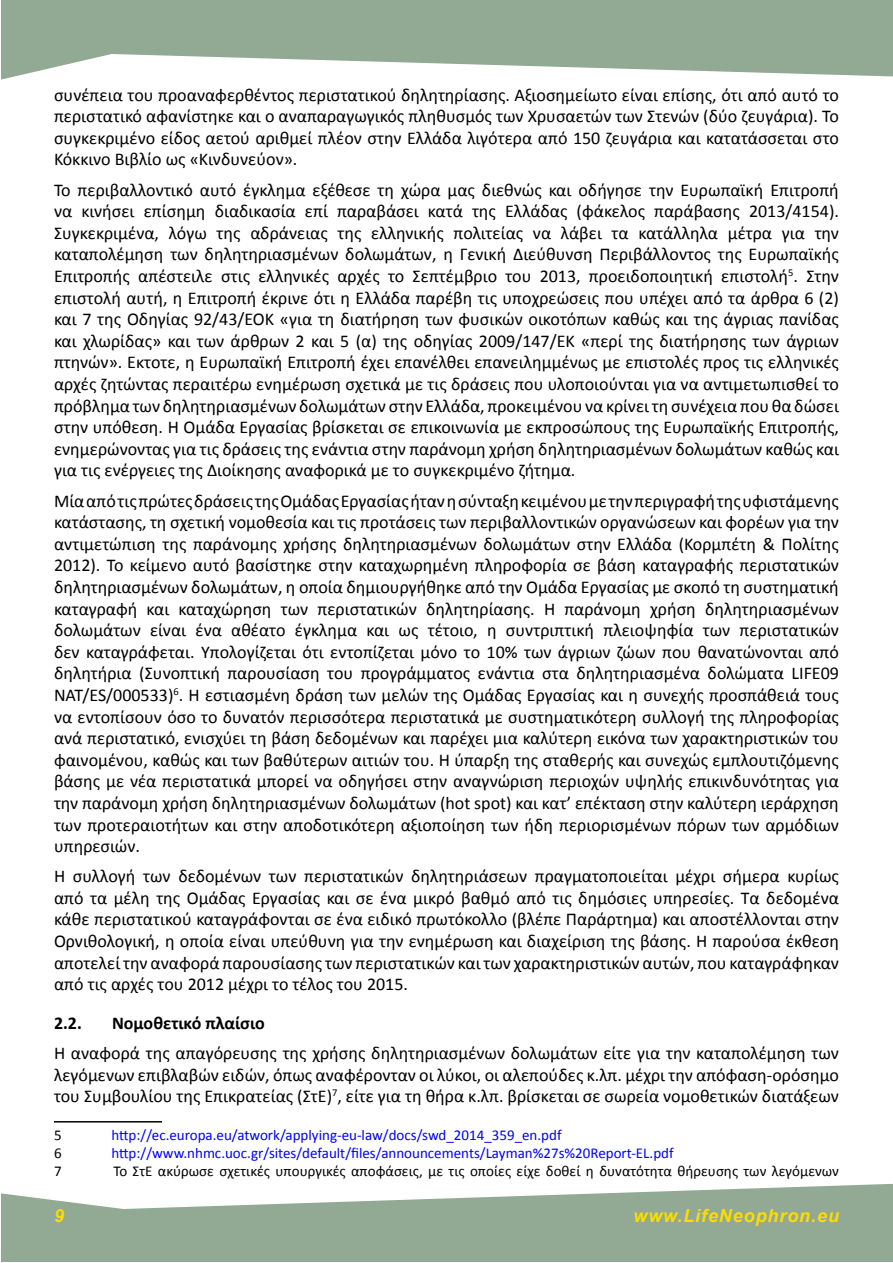
<style>
.page{position:relative;width:893px;height:1263px;background:#fff}
.page>*{position:absolute;margin:0;border:0;box-sizing:border-box;transform-origin:0 0}
.t1{font:18px/21.6px "Calibri";color:#000;text-align:justify}
.t2{font:700 18px "Calibri";color:#000}
.t3{font:italic 700 18px "Arial";letter-spacing:.05em;color:#fddd00}
.t4{font:15px "Calibri";color:#00f}
.t5{font:15px "Calibri";color:#000}
</style>
<div class="page">
<div style="left:1px;top:1px;width:891px;height:1261px;background:#92a993"></div>
<div style="left:1px;top:54px;width:892px;height:1155px;background:#fff"></div>
<hr style="left:54px;top:1121px;width:108px;height:1px;background:#000">
<p class="t1" style="left:54px;top:83px;width:786px">συνέπεια του προαναφερθέντος περιστατικού δηλητηρίασης. Αξιοσημείωτο είναι επίσης, ότι από αυτό το περιστατικό αφανίστηκε και ο αναπαραγωγικός πληθυσμός των Χρυσαετών των Στενών (δύο ζευγάρια). Το συγκεκριμένο είδος αετού αριθμεί πλέον στην Ελλάδα λιγότερα από 150 ζευγάρια και κατατάσσεται στο Κόκκινο Βιβλίο ως «Κινδυνεύον».</p>
<p class="t1" style="left:54px;top:178px;width:786px">Το περιβαλλοντικό αυτό έγκλημα εξέθεσε τη χώρα μας διεθνώς και οδήγησε την Ευρωπαϊκή Επιτροπή να κινήσει επίσημη διαδικασία επί παραβάσει κατά της Ελλάδας (φάκελος παράβασης 2013/4154).<br>Συγκεκριμένα, λόγω της αδράνειας της ελληνικής πολιτείας να λάβει τα κατάλληλα μέτρα για την καταπολέμηση των δηλητηριασμένων δολωμάτων, η Γενική Διεύθυνση Περιβάλλοντος της Ευρωπαϊκής Επιτροπής απέστειλε στις ελληνικές αρχές το Σεπτέμβριο του 2013, προειδοποιητική επιστολή<sup>5</sup>. Στην επιστολή αυτή, η Επιτροπή έκρινε ότι η Ελλάδα παρέβη τις υποχρεώσεις που υπέχει από τα άρθρα 6 (2) και 7 της Οδηγίας 92/43/ΕΟΚ «για τη διατήρηση των φυσικών οικοτόπων καθώς και της άγριας πανίδας και χλωρίδας» και των άρθρων 2 και 5 (α) της οδηγίας 2009/147/ΕΚ «περί της διατήρησης των άγριων πτηνών». Έκτοτε, η Ευρωπαϊκή Επιτροπή έχει επανέλθει επανειλημμένως με επιστολές προς τις ελληνικές αρχές ζητώντας περαιτέρω ενημέρωση σχετικά με τις δράσεις που υλοποιούνται για να αντιμετωπισθεί το πρόβλημα των δηλητηριασμένων δολωμάτων στην Ελλάδα, προκειμένου να κρίνει τη συνέχεια που θα δώσει στην υπόθεση. Η Ομάδα Εργασίας βρίσκεται σε επικοινωνία με εκπροσώπους της Ευρωπαϊκής Επιτροπής, ενημερώνοντας για τις δράσεις της ενάντια στην παράνομη χρήση δηλητηριασμένων δολωμάτων καθώς και για τις ενέργειες της Διοίκησης αναφορικά με το συγκεκριμένο ζήτημα.</p>
<p class="t1" style="left:54px;top:489px;width:786px">Μία από τις πρώτες δράσεις της Ομάδας Εργασίας ήταν η σύνταξη κειμένου με την περιγραφή της υφιστάμενης κατάστασης, τη σχετική νομοθεσία και τις προτάσεις των περιβαλλοντικών οργανώσεων και φορέων για την αντιμετώπιση της παράνομης χρήσης δηλητηριασμένων δολωμάτων στην Ελλάδα (Κορμπέτη &amp; Πολίτης 2012). Το κείμενο αυτό βασίστηκε στην καταχωρημένη πληροφορία σε βάση καταγραφής περιστατικών δηλητηριασμένων δολωμάτων, η οποία δημιουργήθηκε από την Ομάδα Εργασίας με σκοπό τη συστηματική καταγραφή και καταχώρηση των περιστατικών δηλητηρίασης. Η παράνομη χρήση δηλητηριασμένων δολωμάτων είναι ένα αθέατο έγκλημα και ως τέτοιο, η συντριπτική πλειοψηφία των περιστατικών δεν καταγράφεται. Υπολογίζεται ότι εντοπίζεται μόνο το 10% των άγριων ζώων που θανατώνονται από δηλητήρια (Συνοπτική παρουσίαση του προγράμματος ενάντια στα δηλητηριασμένα δολώματα LIFE09<br>NAT/ES/000533)<sup>6</sup>. Η εστιασμένη δράση των μελών της Ομάδας Εργασίας και η συνεχής προσπάθειά τους να εντοπίσουν όσο το δυνατόν περισσότερα περιστατικά με συστηματικότερη συλλογή της πληροφορίας ανά περιστατικό, ενισχύει τη βάση δεδομένων και παρέχει μια καλύτερη εικόνα των χαρακτηριστικών του φαινομένου, καθώς και των βαθύτερων αιτιών του. Η ύπαρξη της σταθερής και συνεχώς εμπλουτιζόμενης βάσης με νέα περιστατικά μπορεί να οδηγήσει στην αναγνώριση περιοχών υψηλής επικινδυνότητας για την παράνομη χρήση δηλητηριασμένων δολωμάτων (hot spot) και κατ’ επέκταση στην καλύτερη ιεράρχηση των προτεραιοτήτων και στην αποδοτικότερη αξιοποίηση των ήδη περιορισμένων πόρων των αρμόδιων υπηρεσιών.</p>
<p class="t1" style="left:54px;top:865px;width:786px">Η συλλογή των δεδομένων των περιστατικών δηλητηριάσεων πραγματοποιείται μέχρι σήμερα κυρίως από τα μέλη της Ομάδας Εργασίας και σε ένα μικρό βαθμό από τις δημόσιες υπηρεσίες. Τα δεδομένα κάθε περιστατικού καταγράφονται σε ένα ειδικό πρωτόκολλο (βλέπε Παράρτημα) και αποστέλλονται στην Ορνιθολογική, η οποία είναι υπεύθυνη για την ενημέρωση και διαχείριση της βάσης. Η παρούσα έκθεση αποτελεί την αναφορά παρουσίασης των περιστατικών και των χαρακτηριστικών αυτών, που καταγράφηκαν από τις αρχές του 2012 μέχρι το τέλος του 2015.</p>
<p class="t2" style="left:54px;top:1012px;width:29px">2.2.</p>
<p class="t2" style="left:112px;top:1012px;width:154px">Νομοθετικό πλαίσιο</p>
<p class="t1" style="left:54px;top:1041px;width:786px">Η αναφορά της απαγόρευσης της χρήσης δηλητηριασμένων δολωμάτων είτε για την καταπολέμηση των λεγόμενων επιβλαβών ειδών, όπως αναφέρονταν οι λύκοι, οι αλεπούδες κ.λπ. μέχρι την απόφαση-ορόσημο του Συμβουλίου της Επικρατείας (ΣτΕ)<sup>7</sup>, είτε για τη θήρα κ.λπ. βρίσκεται σε σωρεία νομοθετικών διατάξεων</p>
<p class="t5" style="left:54px;top:1125px;width:9px">5</p>
<p class="t4" style="left:111px;top:1125px;width:452px">http://ec.europa.eu/atwork/applying-eu-law/docs/swd_2014_359_en.pdf</p>
<p class="t5" style="left:54px;top:1143px;width:9px">6</p>
<p class="t4" style="left:111px;top:1143px;width:564px">http://www.nhmc.uoc.gr/sites/default/files/announcements/Layman%27s%20Report-EL.pdf</p>
<p class="t5" style="left:54px;top:1161px;width:9px">7</p>
<p class="t5" style="left:113px;top:1161px;width:727px">Το ΣτΕ ακύρωσε σχετικές υπουργικές αποφάσεις, με τις οποίες είχε δοθεί η δυνατότητα θήρευσης των λεγόμενων</p>
<p class="t3" style="left:54px;top:1204px;width:12px">9</p>
<p class="t3" style="left:633px;top:1204px;width:207px">www.LifeNeophron.eu</p>
</div>
